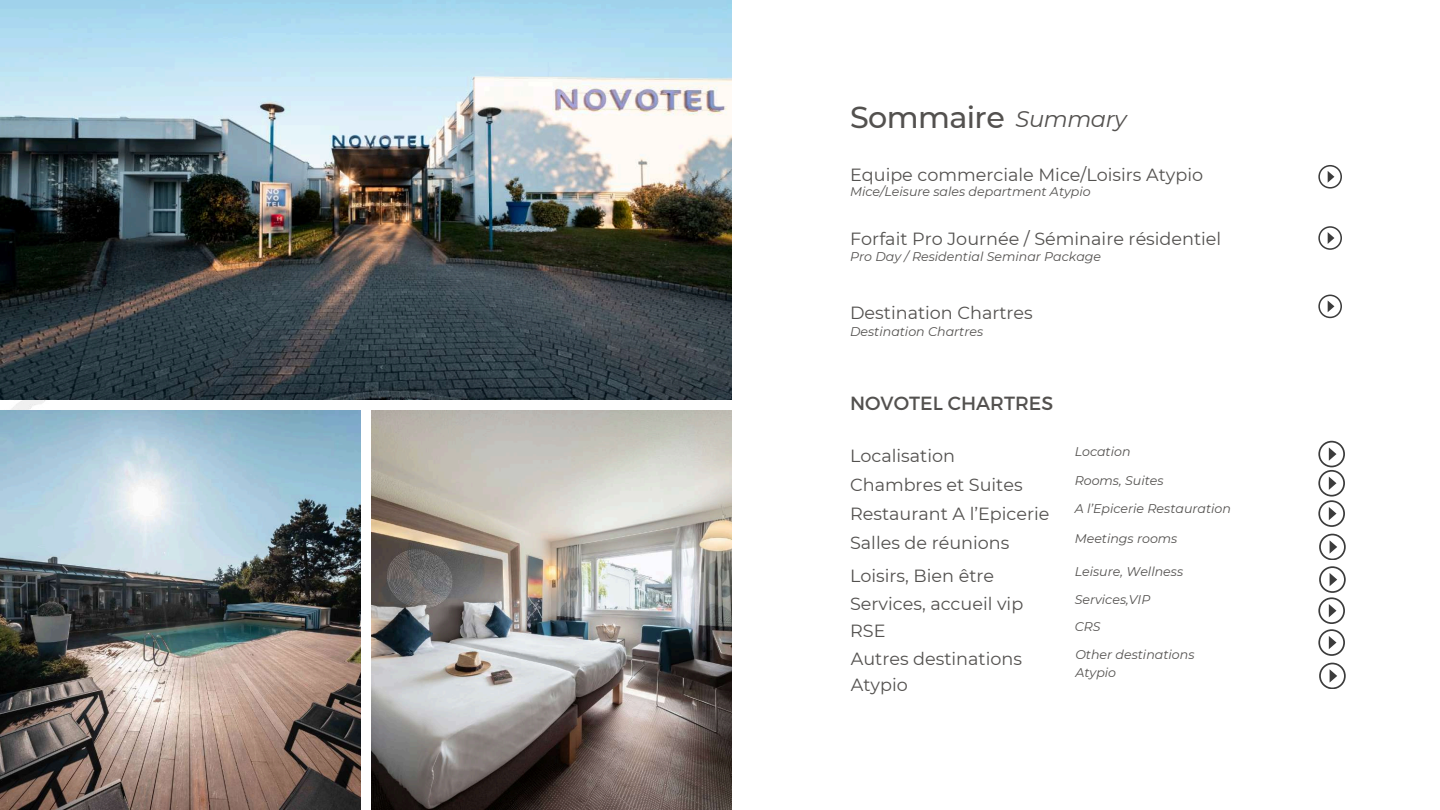
<style>
.page{position:relative;width:1440px;height:810px;background:#fff}
.page>*{position:absolute;margin:0;border:0;box-sizing:border-box;transform-origin:0 0}
.t1{font:500 30.2px "Montserrat";letter-spacing:-.02em;color:#53514f}
.t2{font:19.1px "Montserrat";color:#53514f}
.t3{font:17.6px/28.9px "Montserrat";color:#53514f}
.t4{font:italic 12.6px/18.8px "Montserrat";color:#53514f}
.s1{font-weight:400;font-style:italic;font-size:22.6px}
</style>
<div class="page">
<img style="left:0;top:410px;width:361px;height:400px">
<img style="left:0;top:0;width:732px;height:400px">
<img style="left:371px;top:410px;width:361px;height:400px">
<svg style="left:1318px;top:165px;width:24px;height:24px"></svg>
<svg style="left:1318px;top:226px;width:24px;height:24px"></svg>
<svg style="left:1318px;top:295px;width:24px;height:23px"></svg>
<svg style="left:1318px;top:441px;width:27px;height:86px"></svg>
<svg style="left:1318px;top:566px;width:27px;height:90px"></svg>
<svg style="left:1319px;top:663px;width:26px;height:26px"></svg>
<svg style="left:1319px;top:534px;width:26px;height:26px"></svg>
<h1 class="t1" style="left:850px;top:99px;width:278px">Sommaire <span class="s1">Summary</span></h1>
<p class="t3" style="left:850px;top:160px;width:354px">Equipe commerciale Mice/Loisirs Atypio</p>
<p class="t4" style="left:850px;top:182px;width:242px">Mice/Leisure sales department Atypio</p>
<p class="t3" style="left:850px;top:224px;width:373px">Forfait Pro Journée / Séminaire résidentiel</p>
<p class="t4" style="left:850px;top:247px;width:253px">Pro Day / Residential Seminar Package</p>
<p class="t3" style="left:850px;top:299px;width:184px">Destination Chartres</p>
<p class="t4" style="left:850px;top:322px;width:135px">Destination Chartres</p>
<p class="t2" style="left:850px;top:391px;width:205px">NOVOTEL CHARTRES</p>
<p class="t3" style="left:850px;top:442px;width:201px">Localisation<br>Chambres et Suites<br>Restaurant A l’Epicerie<br>Salles de réunions</p>
<p class="t3" style="left:850px;top:561px;width:146px">Loisirs, Bien être</p>
<p class="t4" style="left:1075px;top:442px;width:57px">Location</p>
<p class="t4" style="left:1075px;top:471px;width:90px">Rooms, Suites</p>
<p class="t4" style="left:1075px;top:500px;width:158px">A l’Epicerie Restauration</p>
<p class="t4" style="left:1075px;top:529px;width:104px">Meetings rooms</p>
<p class="t4" style="left:1075px;top:562px;width:110px">Leisure, Wellness</p>
<p class="t3" style="left:850px;top:590px;width:175px">Services, accueil vip</p>
<p class="t4" style="left:1075px;top:590px;width:77px">Services,VIP</p>
<p class="t3" style="left:850px;top:616px;width:37px">RSE</p>
<p class="t4" style="left:1075px;top:617px;width:27px">CRS</p>
<p class="t3" style="left:851px;top:645px;width:173px;line-height:26.2px">Autres destinations<br>Atypio</p>
<p class="t4" style="left:1075px;top:645px;width:121px">Other destinations<br>Atypio</p>
</div>
